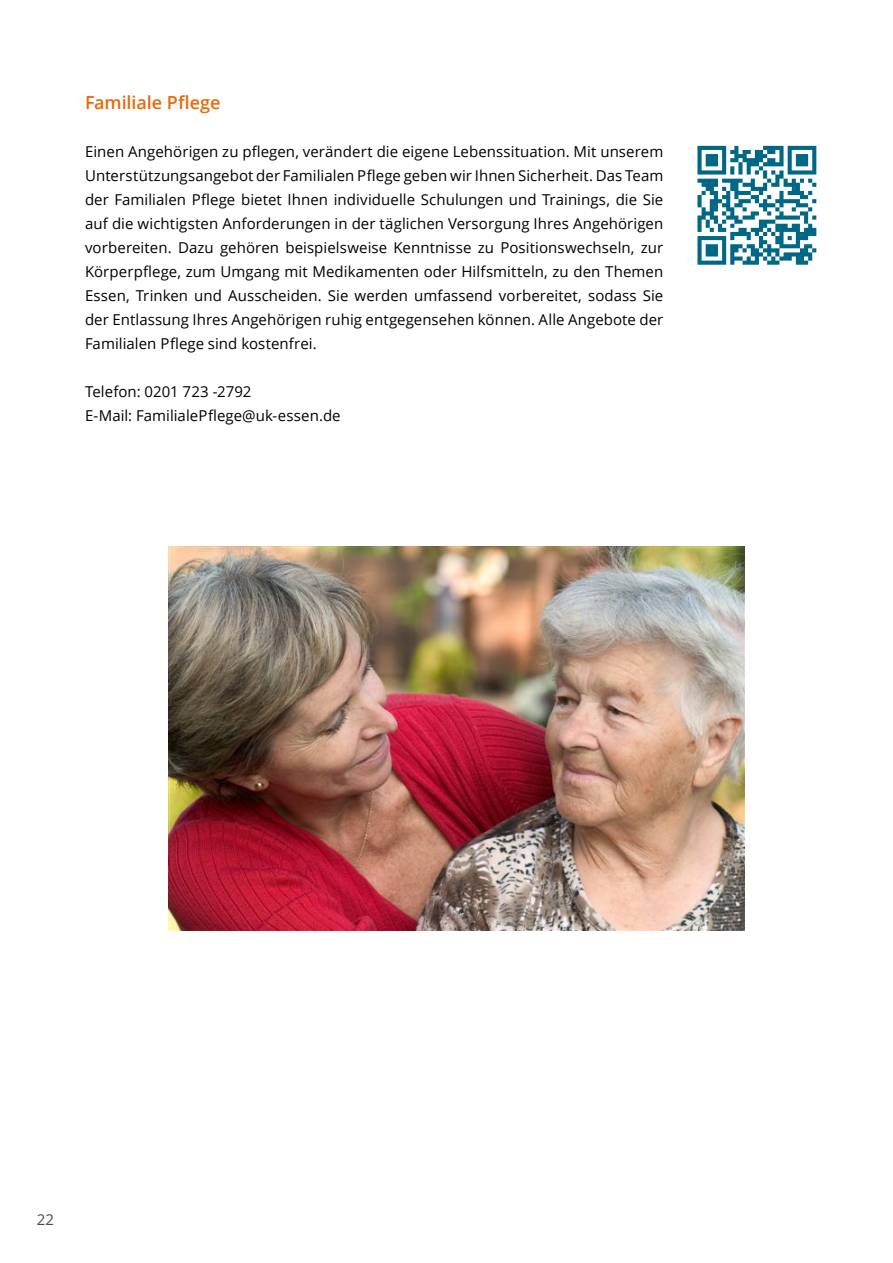
<style>
.page{position:relative;width:893px;height:1263px;background:#fff}
.page>*{position:absolute;margin:0;border:0;box-sizing:border-box;transform-origin:0 0}
.t1{font:600 18px "Open Sans";letter-spacing:-.005em;color:#ec6608}
.t2{font:15px/24px "Open Sans";letter-spacing:.005em;color:#000;text-align:justify}
.t3{font:15px "Open Sans";color:#4a4a49}
</style>
<div class="page">
<img style="left:168px;top:546px;width:576px;height:384px">
<svg style="left:697px;top:146px;width:119px;height:119px"></svg>
<p class="t1" style="left:85px;top:90px;width:137px">Familiale Pflege</p>
<p class="t2" style="left:85px;top:139px;width:580px">Einen Angehörigen zu pflegen, verändert die eigene Lebenssituation. Mit unserem Unterstützungsangebot der Familialen Pflege geben wir Ihnen Sicherheit. Das Team der Familialen Pflege bietet Ihnen individuelle Schulungen und Trainings, die Sie auf die wichtigsten Anforderungen in der täglichen Versorgung Ihres Angehörigen vorbereiten. Dazu gehören beispielsweise Kenntnisse zu Positionswechseln, zur Körperpflege, zum Umgang mit Medikamenten oder Hilfsmitteln, zu den Themen Essen, Trinken und Ausscheiden. Sie werden umfassend vorbereitet, sodass Sie der Entlassung Ihres Angehörigen ruhig entgegensehen können. Alle Angebote der Familialen Pflege sind kostenfrei.</p>
<p class="t2" style="left:85px;top:379px;width:257px">Telefon: 0201 723 -2792<br>E-Mail: FamilialePflege@uk-essen.de</p>
<p class="t3" style="left:37px;top:1209px;width:19px">22</p>
</div>
